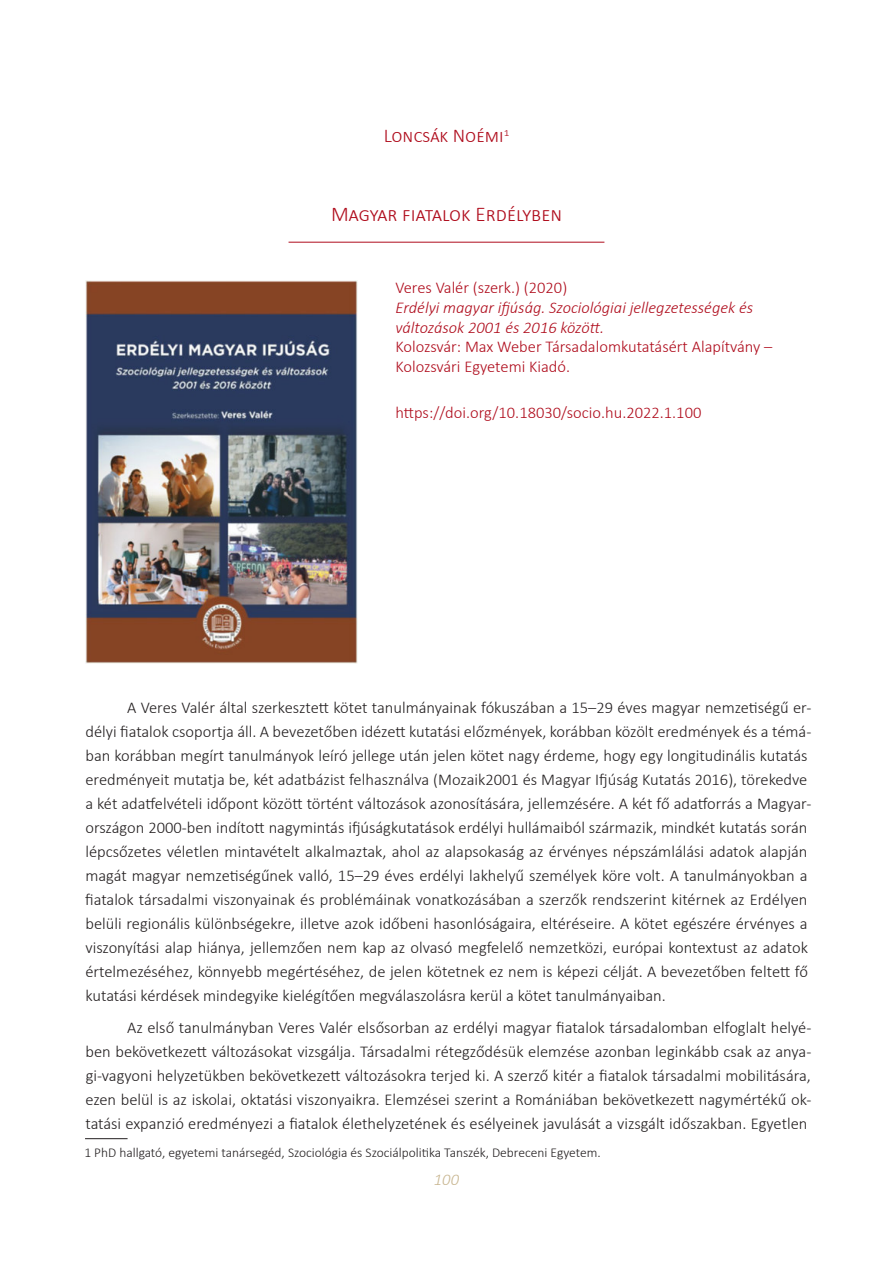
<style>
.page{position:relative;width:893px;height:1263px;background:#fff}
.page>*{position:absolute;margin:0;border:0;box-sizing:border-box;transform-origin:0 0}
.cim{font:300 21px "Calibri";color:#af0c1c}
.szerzo{font:300 19.5px "Calibri";color:#af0c1c}
.socio_hu_szoveg{font:300 16.5px/24px "Calibri";color:#231f20}
.fejezetcim2{font:300 16.5px/19.8px "Calibri";color:#af0c1c}
.t1{font:italic 300 16.5px "Calibri";color:#c9b792}
.labjegyzet{font:300 13.5px "Calibri";color:#231f20}
.s1{font-style:italic}
</style>
<div class="page">
<hr style="left:289px;top:242px;width:315px;height:1px;background:#af0c1c">
<hr style="left:85px;top:1138px;width:43px;height:1px;background:#231f20">
<img style="left:85px;top:281px;width:272px;height:383px">
<p class="szerzo" style="left:384px;top:124px;width:127px">Loncsák Noémi<sup>1</sup></p>
<p class="cim" style="left:331px;top:201px;width:233px">Magyar fiatalok Erdélyben</p>
<p class="fejezetcim2" style="left:395px;top:277px;width:378px">Veres Valér (szerk.) (2020)<br><span class="s1">Erdélyi magyar ifjúság. Szociológiai jellegzetességek és változások 2001 és 2016 között.<br></span>Kolozsvár: Max Weber Társadalomkutatásért Alapítvány – Kolozsvári Egyetemi Kiadó.</p>
<p class="fejezetcim2" style="left:395px;top:402px;width:307px">https://doi.org/10.18030/socio.hu.2022.1.100</p>
<p class="socio_hu_szoveg" style="left:85px;top:695px;width:728px;text-indent:42px">A Veres Valér által szerkesztett kötet tanulmányainak fókuszában a 15–29 éves magyar nemzetiségű er&shy;délyi fiatalok csoportja áll. A bevezetőben idézett kutatási előzmények, korábban közölt eredmények és a témá&shy;ban korábban megírt tanulmányok leíró jellege után jelen kötet nagy érdeme, hogy egy longitudinális kutatás eredményeit mutatja be, két adatbázist felhasználva (Mozaik2001 és Magyar Ifjúság Kutatás 2016), törekedve a két adatfelvételi időpont között történt változások azonosítására, jellemzésére. A két fő adatforrás a Magyar&shy;országon 2000-ben indított nagymintás ifjúságkutatások erdélyi hullámaiból származik, mindkét kutatás során lépcsőzetes véletlen mintavételt alkalmaztak, ahol az alapsokaság az érvényes népszámlálási adatok alapján magát magyar nemzetiségűnek valló, 15–29 éves erdélyi lakhelyű személyek köre volt. A tanulmányokban a fiatalok társadalmi viszonyainak és problémáinak vonatkozásában a szerzők rendszerint kitérnek az Erdélyen belüli regionális különbségekre, illetve azok időbeni hasonlóságaira, eltéréseire. A kötet egészére érvényes a viszonyítási alap hiánya, jellemzően nem kap az olvasó megfelelő nemzetközi, európai kontextust az adatok értelmezéséhez, könnyebb megértéséhez, de jelen kötetnek ez nem is képezi célját. A bevezetőben feltett fő kutatási kérdések mindegyike kielégítően megválaszolásra kerül a kötet tanulmányaiban.</p>
<p class="socio_hu_szoveg" style="left:85px;top:1015px;width:727px;text-align:justify;text-indent:42px">Az első tanulmányban Veres Valér elsősorban az erdélyi magyar fiatalok társadalomban elfoglalt helyé&shy;ben bekövetkezett változásokat vizsgálja. Társadalmi rétegződésük elemzése azonban leginkább csak az anya&shy;gi-vagyoni helyzetükben bekövetkezett változásokra terjed ki. A szerző kitér a fiatalok társadalmi mobilitására, ezen belül is az iskolai, oktatási viszonyaikra. Elemzései szerint a Romániában bekövetkezett nagymértékű ok&shy;tatási expanzió eredményezi a fiatalok élethelyzetének és esélyeinek javulását a vizsgált időszakban. Egyetlen</p>
<p class="labjegyzet" style="left:84px;top:1144px;width:518px">1 PhD hallgató, egyetemi tanársegéd, Szociológia és Szociálpolitika Tanszék, Debreceni Egyetem.</p>
<p class="t1" style="left:434px;top:1169px;width:27px">100</p>
</div>
